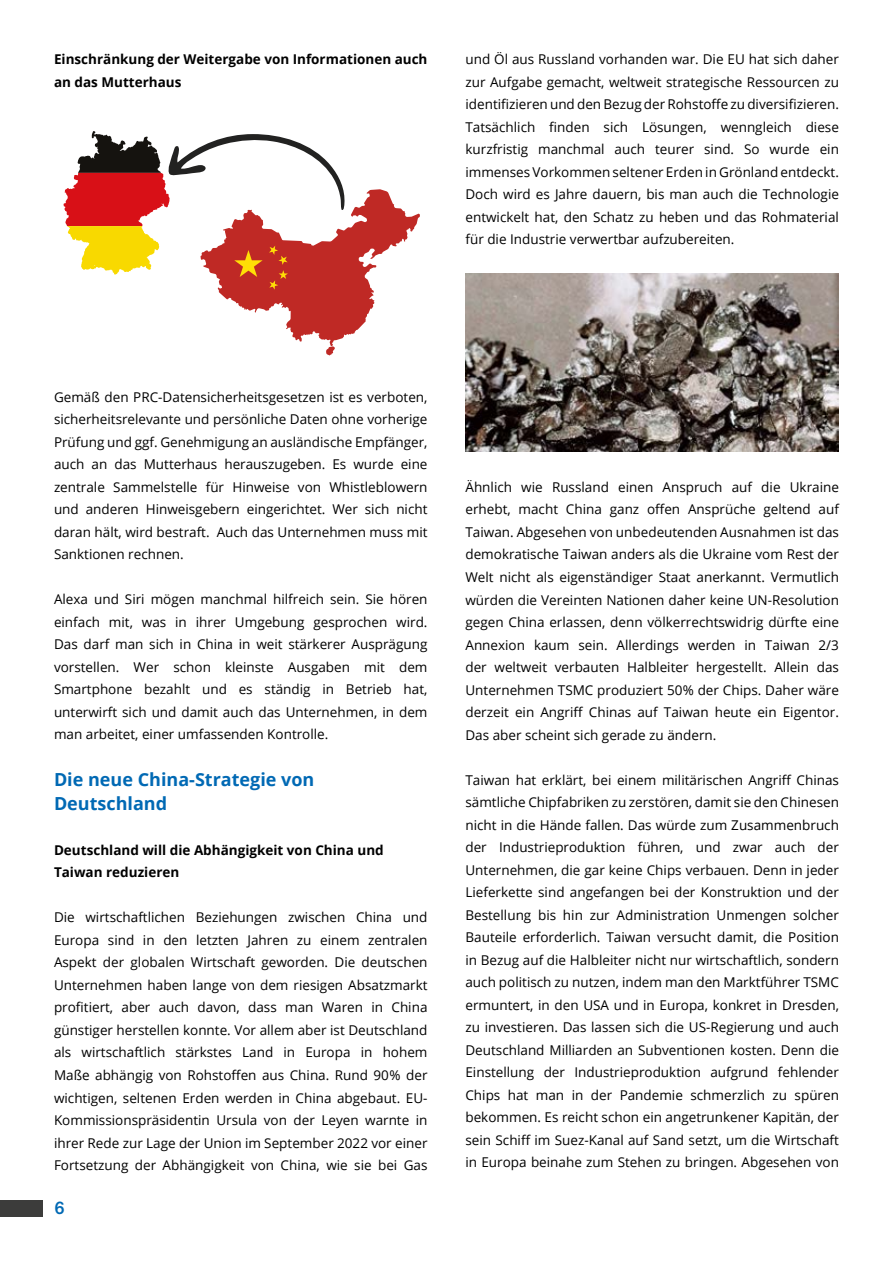
<style>
.page{position:relative;width:893px;height:1263px;background:#fff}
.page>*{position:absolute;margin:0;border:0;box-sizing:border-box;transform-origin:0 0}
.t1{font:700 18px/24px "Open Sans";color:#0069b4}
.t2{font:700 18px "Grantha Sangam MN";color:#0069b4}
.t3{font:13.5px/22.5px "Open Sans";color:#000;text-align:justify}
.t4{font:700 13.5px/22.5px "Open Sans";color:#000}
</style>
<div class="page">
<div style="left:0;top:1200px;width:43px;height:17px;background:#3c3c3b"></div>
<img style="left:465px;top:273px;width:374px;height:179px">
<svg style="left:63px;top:131px;width:357px;height:224px"></svg>
<p class="t4" style="left:54px;top:48px;width:375px">Einschränkung der Weitergabe von Informationen auch an das Mutterhaus</p>
<p class="t3" style="left:465px;top:48px;width:375px">und Öl aus Russland vorhanden war. Die EU hat sich daher zur Aufgabe gemacht, weltweit strategische Ressourcen zu identifizieren und den Bezug der Rohstoffe zu diversifizieren.<br>Tatsächlich finden sich Lösungen, wenngleich diese kurzfristig manchmal auch teurer sind. So wurde ein immenses Vorkommen seltener Erden in Grönland entdeckt.<br>Doch wird es Jahre dauern, bis man auch die Technologie entwickelt hat, den Schatz zu heben und das Rohmaterial für die Industrie verwertbar aufzubereiten.</p>
<p class="t3" style="left:54px;top:385px;width:375px">Gemäß den PRC-Datensicherheitsgesetzen ist es verboten, sicherheitsrelevante und persönliche Daten ohne vorherige Prüfung und ggf. Genehmigung an ausländische Empfänger, auch an das Mutterhaus herauszugeben. Es wurde eine zentrale Sammelstelle für Hinweise von Whistleblowern und anderen Hinweisgebern eingerichtet. Wer sich nicht daran hält, wird bestraft. Auch das Unternehmen muss mit Sanktionen rechnen.</p>
<p class="t3" style="left:54px;top:588px;width:375px">Alexa und Siri mögen manchmal hilfreich sein. Sie hören einfach mit, was in ihrer Umgebung gesprochen wird.<br>Das darf man sich in China in weit stärkerer Ausprägung vorstellen. Wer schon kleinste Ausgaben mit dem Smartphone bezahlt und es ständig in Betrieb hat, unterwirft sich und damit auch das Unternehmen, in dem man arbeitet, einer umfassenden Kontrolle.</p>
<h1 class="t1" style="left:54px;top:767px;width:262px">Die neue China-Strategie von<br>Deutschland</h1>
<p class="t4" style="left:54px;top:838px;width:331px">Deutschland will die Abhängigkeit von China und<br>Taiwan reduzieren</p>
<p class="t3" style="left:54px;top:906px;width:375px">Die wirtschaftlichen Beziehungen zwischen China und Europa sind in den letzten Jahren zu einem zentralen Aspekt der globalen Wirtschaft geworden. Die deutschen Unternehmen haben lange von dem riesigen Absatzmarkt profitiert, aber auch davon, dass man Waren in China günstiger herstellen konnte. Vor allem aber ist Deutschland als wirtschaftlich stärkstes Land in Europa in hohem Maße abhängig von Rohstoffen aus China. Rund 90% der wichtigen, seltenen Erden werden in China abgebaut. EU-Kommissionspräsidentin Ursula von der Leyen warnte in ihrer Rede zur Lage der Union im September 2022 vor einer Fortsetzung der Abhängigkeit von China, wie sie bei Gas</p>
<h1 class="t2" style="left:54px;top:1198px;width:12px">6</h1>
<p class="t3" style="left:465px;top:475px;width:375px">Ähnlich wie Russland einen Anspruch auf die Ukraine erhebt, macht China ganz offen Ansprüche geltend auf Taiwan. Abgesehen von unbedeutenden Ausnahmen ist das demokratische Taiwan anders als die Ukraine vom Rest der Welt nicht als eigenständiger Staat anerkannt. Vermutlich würden die Vereinten Nationen daher keine UN-Resolution gegen China erlassen, denn völkerrechtswidrig dürfte eine Annexion kaum sein. Allerdings werden in Taiwan 2/3 der weltweit verbauten Halbleiter hergestellt. Allein das Unternehmen TSMC produziert 50% der Chips. Daher wäre derzeit ein Angriff Chinas auf Taiwan heute ein Eigentor.<br>Das aber scheint sich gerade zu ändern.</p>
<p class="t3" style="left:465px;top:768px;width:375px">Taiwan hat erklärt, bei einem militärischen Angriff Chinas sämtliche Chipfabriken zu zerstören, damit sie den Chinesen nicht in die Hände fallen. Das würde zum Zusammenbruch der Industrieproduktion führen, und zwar auch der Unternehmen, die gar keine Chips verbauen. Denn in jeder Lieferkette sind angefangen bei der Konstruktion und der Bestellung bis hin zur Administration Unmengen solcher Bauteile erforderlich. Taiwan versucht damit, die Position in Bezug auf die Halbleiter nicht nur wirtschaftlich, sondern auch politisch zu nutzen, indem man den Marktführer TSMC ermuntert, in den USA und in Europa, konkret in Dresden, zu investieren. Das lassen sich die US-Regierung und auch Deutschland Milliarden an Subventionen kosten. Denn die Einstellung der Industrieproduktion aufgrund fehlender Chips hat man in der Pandemie schmerzlich zu spüren bekommen. Es reicht schon ein angetrunkener Kapitän, der sein Schiff im Suez-Kanal auf Sand setzt, um die Wirtschaft in Europa beinahe zum Stehen zu bringen. Abgesehen von</p>
</div>
